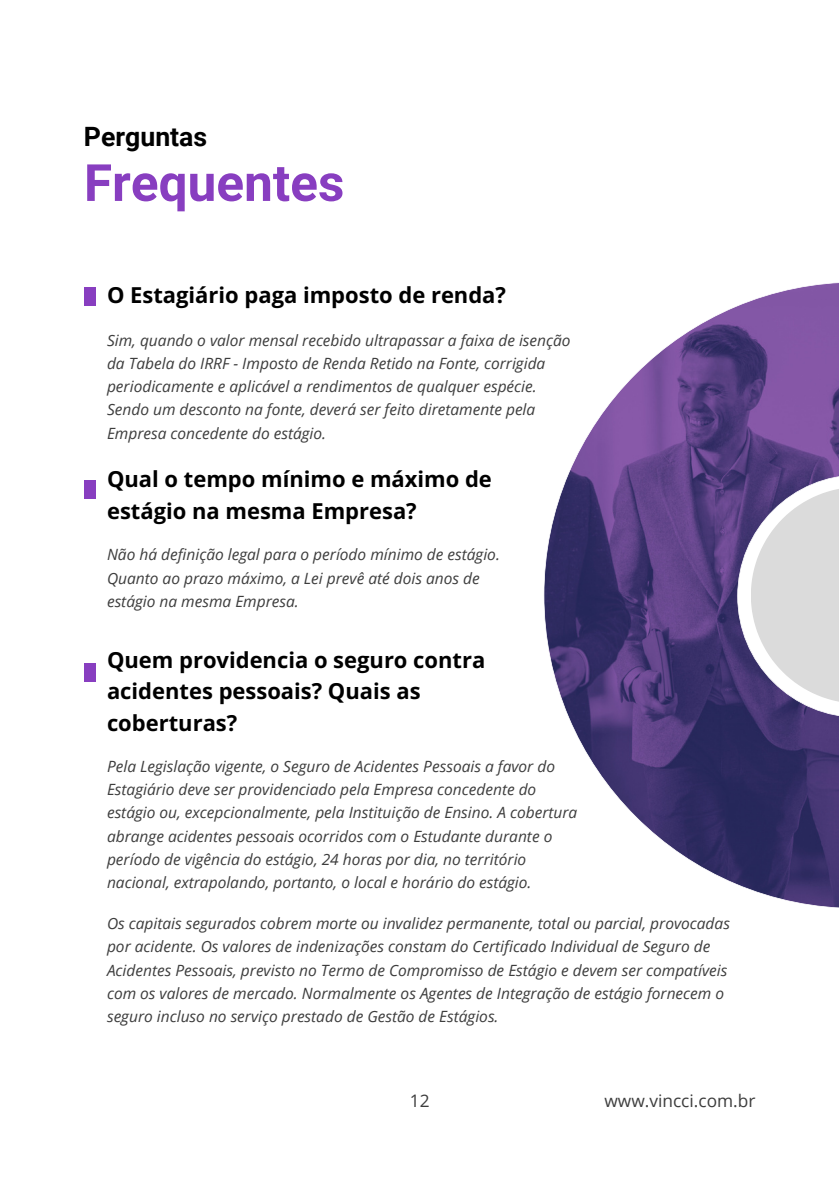
<style>
.page{position:relative;width:839px;height:1191px;background:#fff}
.page>*{position:absolute;margin:0;border:0;box-sizing:border-box;transform-origin:0 0}
.t1{font:700 51.4px "Roboto";color:#883ec0}
.t2{font:700 26.6px "Roboto";color:#000}
.t3{font:700 22px/31.6px "Open Sans";color:#000}
.t4{font:17.2px "Open Sans";color:#3d3d3d}
.t5{font:italic 15.4px/23.2px "Open Sans";color:#3d3d3d}
</style>
<div class="page">
<svg style="left:544px;top:282px;width:294px;height:626px"></svg>
<svg style="left:751px;top:488px;width:87px;height:216px"></svg>
<div style="left:84px;top:287px;width:11px;height:18px;background:#883ec0"></div>
<div style="left:84px;top:664px;width:11px;height:18px;background:#883ec0"></div>
<div style="left:84px;top:481px;width:11px;height:18px;background:#883ec0"></div>
<p class="t2" style="left:84px;top:121px;width:125px">Perguntas</p>
<p class="t1" style="left:84px;top:153px;width:262px">Frequentes</p>
<p class="t3" style="left:107px;top:278px;width:400px">O Estagiário paga imposto de renda?</p>
<p class="t5" style="left:107px;top:328px;width:465px">Sim, quando o valor mensal recebido ultrapassar a faixa de isenção da Tabela do IRRF - Imposto de Renda Retido na Fonte, corrigida periodicamente e aplicável a rendimentos de qualquer espécie.<br>Sendo um desconto na fonte, deverá ser feito diretamente pela Empresa concedente do estágio.</p>
<p class="t3" style="left:107px;top:463px;width:386px">Qual o tempo mínimo e máximo de estágio na mesma Empresa?</p>
<p class="t5" style="left:107px;top:543px;width:394px">Não há definição legal para o período mínimo de estágio.<br>Quanto ao prazo máximo, a Lei prevê até dois anos de estágio na mesma Empresa.</p>
<p class="t3" style="left:107px;top:643px;width:380px">Quem providencia o seguro contra acidentes pessoais? Quais as coberturas?</p>
<p class="t5" style="left:107px;top:754px;width:472px">Pela Legislação vigente, o Seguro de Acidentes Pessoais a favor do Estagiário deve ser providenciado pela Empresa concedente do estágio ou, excepcionalmente, pela Instituição de Ensino. A cobertura abrange acidentes pessoais ocorridos com o Estudante durante o período de vigência do estágio, 24 horas por dia, no território nacional, extrapolando, portanto, o local e horário do estágio.</p>
<p class="t5" style="left:107px;top:912px;width:624px">Os capitais segurados cobrem morte ou invalidez permanente, total ou parcial, provocadas por acidente. Os valores de indenizações constam do Certificado Individual de Seguro de Acidentes Pessoais, previsto no Termo de Compromisso de Estágio e devem ser compatíveis com os valores de mercado. Normalmente os Agentes de Integração de estágio fornecem o seguro incluso no serviço prestado de Gestão de Estágios.</p>
<p class="t4" style="left:410px;top:1089px;width:21px">12</p>
<p class="t4" style="left:604px;top:1089px;width:152px">www.vincci.com.br</p>
</div>
